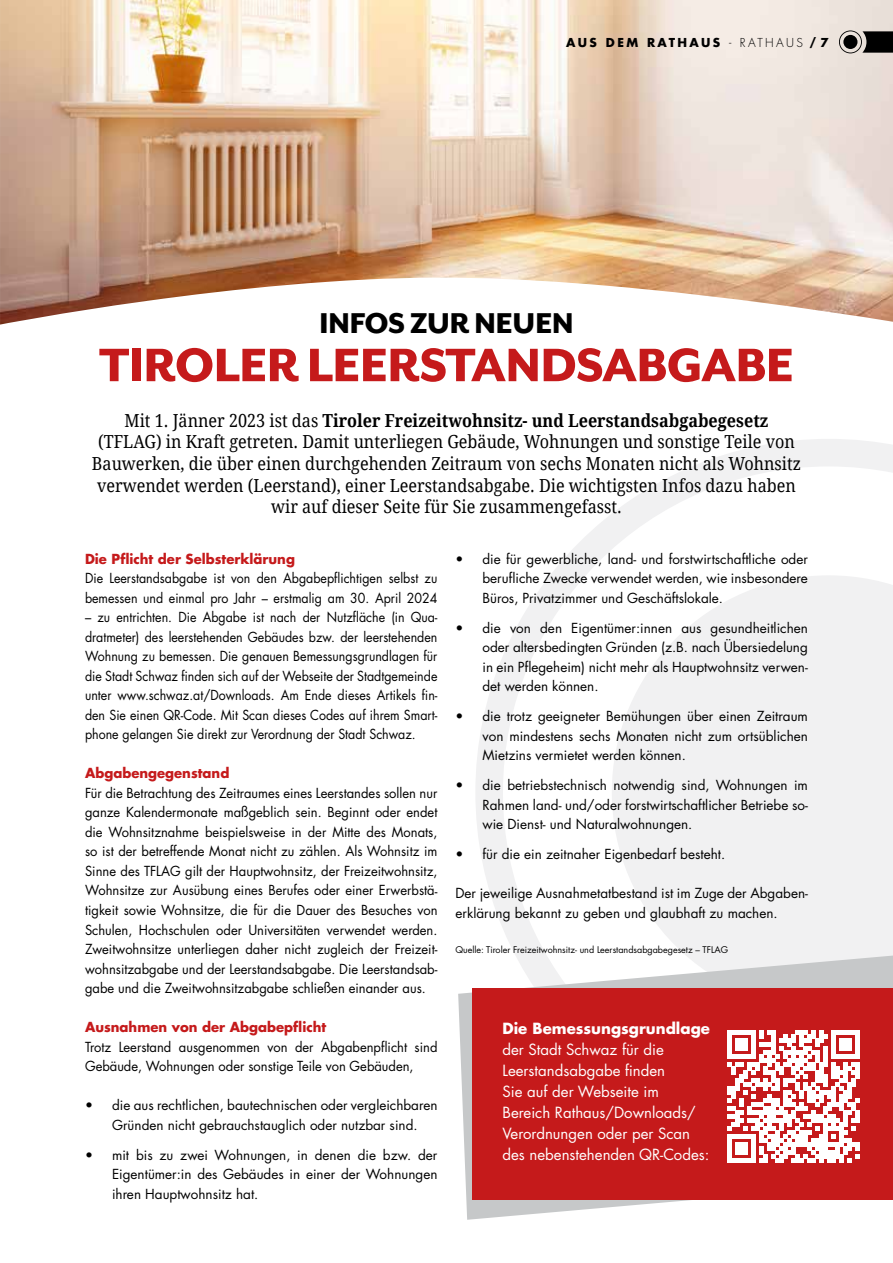
<style>
.page{position:relative;width:893px;height:1263px;background:#fff}
.page>*{position:absolute;margin:0;border:0;box-sizing:border-box;transform-origin:0 0}
.t1{font:800 54px "Mr Eaves San OT";letter-spacing:-.02em;color:#c51a1b}
.t2{font:800 33px "Mr Eaves San OT";letter-spacing:-.02em;color:#000}
.t3{font:18px/21.6px "Droid Serif";color:#000;text-align:center;scale:.9 1}
.t4{font:15px/21px "Futura LT Pro";color:#fff}
.t5{font:700 15px "Futura LT Pro";color:#fff}
.t6{font:13.5px/19.5px "Futura LT Pro";color:#000;text-align:justify}
.t7{font:13.5px/19.5px "Futura LT Pro";color:#000;text-align:justify;scale:.96 1}
.t8{font:13.5px/19.5px "Futura LT Pro";color:#000;scale:.92 1}
.t9{font:700 13.5px "Futura LT Pro";color:#c51a1b}
.t10{font:700 12px "Futura LT Pro";letter-spacing:.2em;color:#000}
.t11{font:9px "Futura LT Pro";color:#000}
.s1{font-weight:300}
.s2{font-weight:700}
</style>
<div class="page">
<svg style="left:476px;top:439px;width:417px;height:516px;fill:#f1f1f2"></svg>
<img style="left:0;top:0;width:893px;height:325px">
<svg style="left:458px;top:955px;width:435px;height:265px"></svg>
<div style="left:472px;top:988px;width:421px;height:211px;background:#c51a1b"></div>
<svg style="left:727px;top:1030px;width:133px;height:132px"></svg>
<svg style="left:839px;top:30px;width:54px;height:23px"></svg>
<p class="t10" style="left:566px;top:34px;width:264px">AUS DEM RATHAUS <span class="s1">- RATHAUS</span> / 7</p>
<h2 class="t2" style="left:319px;top:304px;width:256px">INFOS ZUR NEUEN</h2>
<h1 class="t1" style="left:99px;top:334px;width:697px">TIROLER LEERSTANDSABGABE</h1>
<p class="t3" style="left:92px;top:409px;width:789px">Mit 1. Jänner 2023 ist das <span class="s2">Tiroler Freizeitwohnsitz- und Leerstandsabgabegesetz </span>(TFLAG) in Kraft getreten. Damit unterliegen Gebäude, Wohnungen und sonstige Teile von Bauwerken, die über einen durchgehenden Zeitraum von sechs Monaten nicht als Wohnsitz verwendet werden (Leerstand), einer Leerstandsabgabe. Die wichtigsten Infos dazu haben wir auf dieser Seite für Sie zusammengefasst.</p>
<p class="t9" style="left:85px;top:548px;width:211px">Die Pflicht der Selbsterklärung</p>
<p class="t8" style="left:85px;top:569px;width:385px">Die Leerstandsabgabe ist von den Abgabepflichtigen selbst zu bemessen und einmal pro Jahr – erstmalig am 30. April 2024</p>
<p class="t8" style="left:85px;top:608px;width:385px;text-align:justify">– zu entrichten. Die Abgabe ist nach der Nutzfläche (in Qua&shy;dratmeter) des leerstehenden Gebäudes bzw. der leerstehenden Wohnung zu bemessen. Die genauen Bemessungsgrundlagen für die Stadt Schwaz finden sich auf der Webseite der Stadtgemeinde unter www.schwaz.at/Downloads. Am Ende dieses Artikels fin&shy;den Sie einen QR-Code. Mit Scan dieses Codes auf ihrem Smart&shy;phone gelangen Sie direkt zur Verordnung der Stadt Schwaz.</p>
<p class="t9" style="left:85px;top:763px;width:146px">Abgabengegenstand</p>
<p class="t7" style="left:85px;top:783px;width:369px">Für die Betrachtung des Zeitraumes eines Leerstandes sollen nur ganze Kalendermonate maßgeblich sein. Beginnt oder endet die Wohnsitznahme beispielsweise in der Mitte des Monats, so ist der betreffende Monat nicht zu zählen. Als Wohnsitz im Sinne des TFLAG gilt der Hauptwohnsitz, der Freizeitwohnsitz, Wohnsitze zur Ausübung eines Berufes oder einer Erwerbstä&shy;tigkeit sowie Wohnsitze, die für die Dauer des Besuches von Schulen, Hochschulen oder Universitäten verwendet werden.<br>Zweitwohnsitze unterliegen daher nicht zugleich der Freizeit&shy;wohnsitzabgabe und der Leerstandsabgabe. Die Leerstandsab&shy;gabe und die Zweitwohnsitzabgabe schließen einander aus.</p>
<p class="t9" style="left:85px;top:1016px;width:243px">Ausnahmen von der Abgabepflicht</p>
<p class="t7" style="left:85px;top:1037px;width:369px">Trotz Leerstand ausgenommen von der Abgabenpflicht sind<br>Gebäude, Wohnungen oder sonstige Teile von Gebäuden,</p>
<p class="t6" style="left:85px;top:1095px;width:354px;text-align:center">• die aus rechtlichen, bautechnischen oder vergleichbaren<br>Gründen nicht gebrauchstauglich oder nutzbar sind.</p>
<p class="t6" style="left:112px;top:1145px;width:327px;text-indent:-27px">• mit bis zu zwei Wohnungen, in denen die bzw. der Eigentümer:in des Gebäudes in einer der Wohnungen ihren Hauptwohnsitz hat.</p>
<p class="t6" style="left:482px;top:549px;width:327px;text-indent:-27px">• die für gewerbliche, land- und forstwirtschaftliche oder berufliche Zwecke verwendet werden, wie insbesondere Büros, Privatzimmer und Geschäftslokale.</p>
<p class="t6" style="left:482px;top:618px;width:327px;text-indent:-27px">• die von den Eigentümer:innen aus gesundheitlichen oder altersbedingten Gründen (z.B. nach Übersiedelung in ein Pflegeheim) nicht mehr als Hauptwohnsitz verwen&shy;det werden können.</p>
<p class="t6" style="left:482px;top:706px;width:327px;text-indent:-27px">• die trotz geeigneter Bemühungen über einen Zeitraum von mindestens sechs Monaten nicht zum ortsüblichen Mietzins vermietet werden können.</p>
<p class="t6" style="left:482px;top:775px;width:327px;text-indent:-27px">• die betriebstechnisch notwendig sind, Wohnungen im Rahmen land- und/oder forstwirtschaftlicher Betriebe so&shy;wie Dienst- und Naturalwohnungen.</p>
<p class="t6" style="left:455px;top:844px;width:271px">• für die ein zeitnaher Eigenbedarf besteht.</p>
<p class="t6" style="left:455px;top:883px;width:354px">Der jeweilige Ausnahmetatbestand ist im Zuge der Abgaben&shy;erklärung bekannt zu geben und glaubhaft zu machen.</p>
<p class="t11" style="left:455px;top:943px;width:274px">Quelle: Tiroler Freizeitwohnsitz- und Leerstandsabgabegesetz – TFLAG</p>
<p class="t5" style="left:502px;top:1017px;width:209px">Die Bemessungsgrundlage</p>
<p class="t4" style="left:502px;top:1039px;width:208px">der Stadt Schwaz für die<br>Leerstandsabgabe finden<br>Sie auf der Webseite im<br>Bereich Rathaus/Downloads/<br>Verordnungen oder per Scan des nebenstehenden QR-Codes:</p>
</div>
